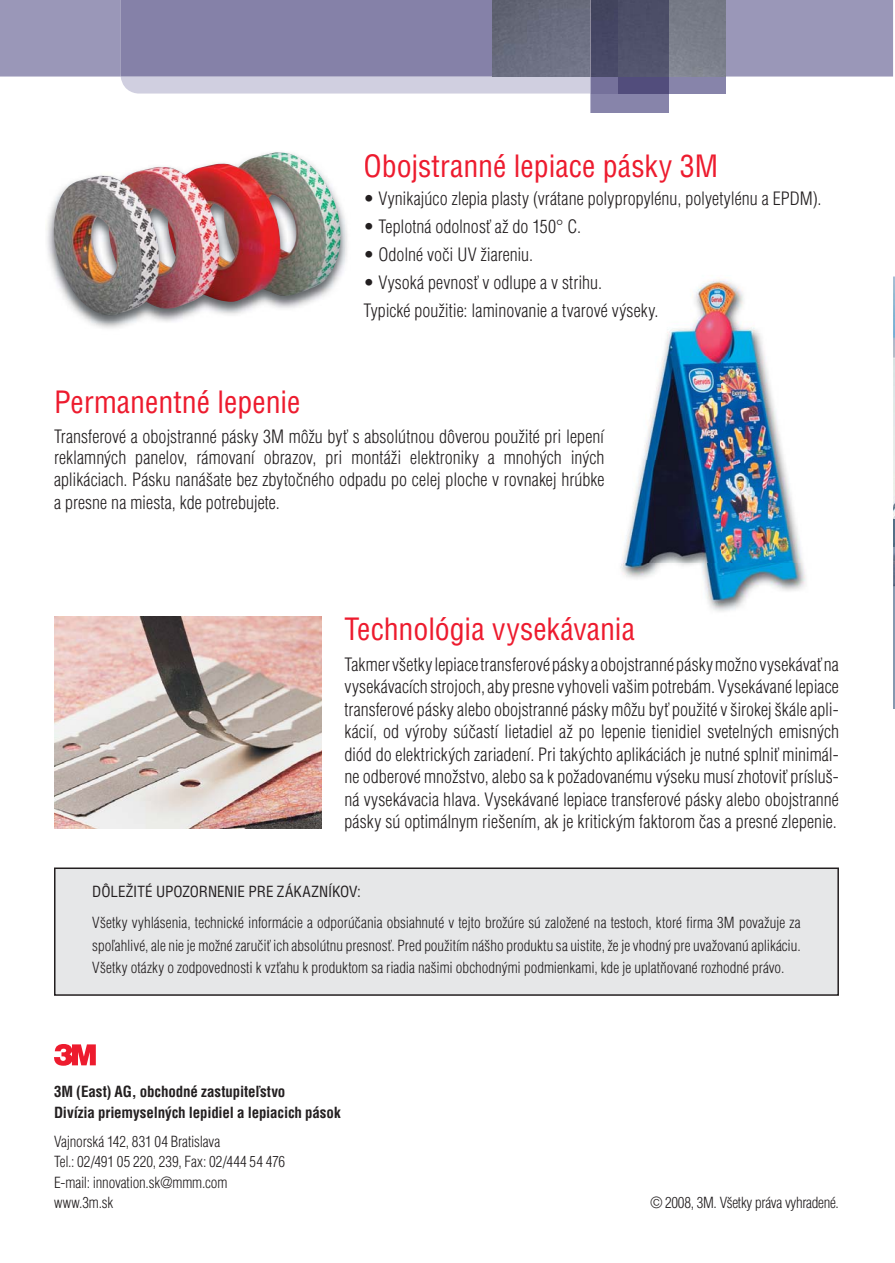
<style>
.page{position:relative;width:895px;height:1263px;background:#fff}
.page>*{position:absolute;margin:0;border:0;box-sizing:border-box;transform-origin:0 0}
.t1{font:condensed 30px "Helvetica CE";color:#ed1b2e}
.t2{font:300 condensed 18px/22.5px "Helvetica CE";color:#231f20;text-align:justify}
.t3{font:300 condensed 15px/20.5px "Helvetica CE";color:#231f20}
.t4{font:700 condensed 15px/20.5px "Helvetica CE";letter-spacing:-.01em;color:#231f20}
.t5{font:300 condensed 15px "Helvetica CE";letter-spacing:-.02em;color:#231f20}
.s1{color:#ed1b2f}
.s2{font-weight:400}
</style>
<div class="page">
<img style="left:621px;top:279px;width:185px;height:333px">
<img style="left:621px;top:303px;width:36px;height:17px">
<div style="left:55px;top:868px;width:783px;height:127px;background:#e6e7e8"></div>
<div style="left:54px;top:867px;width:785px;height:129px;border:2px solid #231f20"></div>
<img style="left:893px;top:359px;width:2px;height:160px">
<svg style="left:893px;top:277px;width:2px;height:82px"></svg>
<hr style="left:893px;top:586px;width:2px;height:122px;background:#8698af">
<img style="left:893px;top:546px;width:2px;height:40px">
<img style="left:893px;top:519px;width:2px;height:27px">
<div style="left:0;top:0;width:893px;height:77px;background:#9a97b8"></div>
<div style="left:668px;top:77px;width:58px;height:17px;background:#8784aa"></div>
<img style="left:591px;top:0;width:135px;height:77px">
<div style="left:591px;top:94px;width:77px;height:19px;background:#8784aa"></div>
<div style="left:617px;top:77px;width:51px;height:17px;background:#524d7c"></div>
<div style="left:591px;top:77px;width:26px;height:17px;background:#75719b"></div>
<svg style="left:120px;top:0;width:471px;height:113px"></svg>
<img style="left:590px;top:0;width:1px;height:77px">
<img style="left:54px;top:617px;width:268px;height:211px">
<img style="left:46px;top:202px;width:301px;height:127px">
<img style="left:54px;top:152px;width:287px;height:164px">
<svg style="left:54px;top:1044px;width:42px;height:22px"></svg>
<p class="t1" style="left:364px;top:151px;width:356px"><span class="s1">O</span>bojstranné lepiace pásky 3M</p>
<p class="t2" style="left:364px;top:188px;width:459px">• Vynikajúco zlepia plasty (vrátane polypropylénu, polyetylénu a EPDM).</p>
<p class="t2" style="left:364px;top:216px;width:219px">• Teplotná odolnosť až do 150° C.</p>
<p class="t2" style="left:364px;top:244px;width:171px">• Odolné voči UV žiareniu.</p>
<p class="t2" style="left:364px;top:269px;width:296px;line-height:28px">• Vysoká pevnosť v odlupe a v strihu.<br>Typické použitie: laminovanie a tvarové výseky.</p>
<p class="t1" style="left:54px;top:388px;width:248px">Permanentné lepenie</p>
<p class="t2" style="left:54px;top:426px;width:552px;line-height:22px">Transferové a obojstranné pásky 3M môžu byť s absolútnou dôverou použité pri lepení reklamných panelov, rámovaní obrazov, pri montáži elektroniky a mnohých iných aplikáciach. Pásku nanášate bez zbytočného odpadu po celej ploche v rovnakej hrúbke a presne na miesta, kde potrebujete.</p>
<p class="t1" style="left:344px;top:614px;width:292px">Technológia vysekávania</p>
<p class="t2" style="left:344px;top:654px;width:496px">Takmer všetky lepiace transferové pásky a obojstranné pásky možno vysekávať na vysekávacích strojoch, aby presne vyhoveli vašim potrebám. Vysekávané lepiace transferové pásky alebo obojstranné pásky môžu byť použité v širokej škále apli&shy;kácií, od výroby súčastí lietadiel až po lepenie tienidiel svetelných emis ných diód do elektrických zariadení. Pri takýchto aplikáciách je nutné splniť minimál - ne odberové množstvo, alebo sa k požadovanému výseku musí zhotoviť prísluš&shy;ná vysekávacia hlava. Vysekávané lepiace transferové pásky alebo obojstranné pásky sú optimálnym riešením, ak je kritickým faktorom čas a presné zlepenie.</p>
<p class="t3" style="left:92px;top:877px;width:710px;line-height:31px"><span class="s2">DÔLEŽITÉ UPOZORNENIE PRE ZÁKAZNÍKOV:<br></span>Všetky vyhlásenia, technické informácie a odporúčania obsiahnuté v tejto brožúre sú založené na testoch, ktoré firma 3M považuje za</p>
<p class="t3" style="left:92px;top:935px;width:710px;line-height:22.5px">spoľahlivé, ale nie je možné zaručiť ich absolútnu presnosť. Pred použitím nášho produktu sa uistite, že je vhodný pre uvažovanú aplikáciu.<br>Všetky otázky o zodpovednosti k vzťahu k produktom sa riadia našimi obchodnými podmienkami, kde je uplatňované rozhodné právo.</p>
<p class="t4" style="left:54px;top:1082px;width:288px">3M (East) AG, obchodné zastupiteľstvo<br>Divízia priemyselných lepidiel a lepiacich pások</p>
<p class="t3" style="left:54px;top:1132px;width:233px">Vajnorská 142, 831 04 Bratislava<br>Tel.: 02/491 05 220, 239, Fax: 02/444 54 476<br>E-mail: innovation.sk@mmm.com www.3m.sk</p>
<p class="t5" style="left:650px;top:1195px;width:190px">© 2008, 3M. Všetky práva vyhradené.</p>
</div>
